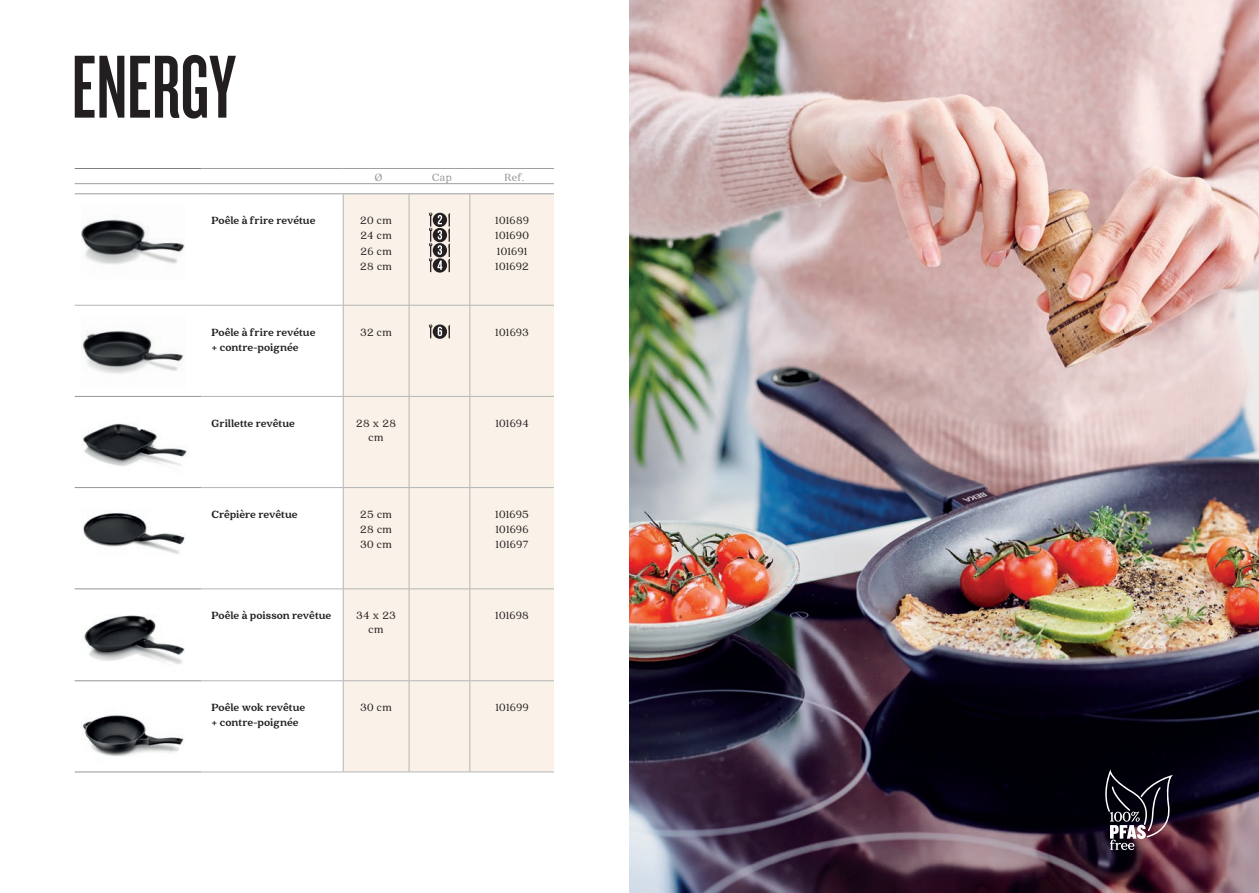
<style>
.page{position:relative;width:1259px;height:893px;background:#fff}
.page>*{position:absolute;margin:0;border:0;box-sizing:border-box;transform-origin:0 0}
.t1{font:92.85px "Knockout HTF47 Bantamweight";letter-spacing:.005em;color:#231f20}
.t2{font:900 11.55px/15.1px "Quincy CF";letter-spacing:-.005em;color:#231f20}
.t3{font:11.55px/15.1px "Quincy CF";letter-spacing:.02em;color:#231f20;text-align:justify}
.t4{font:11.55px "Quincy CF";letter-spacing:.025em;color:#939598}
</style>
<div class="page">
<img style="left:83px;top:423px;width:106px;height:43px">
<img style="left:81px;top:219px;width:104px;height:46px">
<img style="left:82px;top:331px;width:101px;height:43px">
<img style="left:82px;top:513px;width:103px;height:41px">
<img style="left:81px;top:715px;width:103px;height:42px">
<img style="left:82px;top:615px;width:103px;height:49px">
<img style="left:629px;top:0;width:630px;height:893px">
<svg style="left:1100px;top:769px;width:72px;height:81px;background:#3b323c"></svg>
<div style="left:344px;top:195px;width:210px;height:577px;background:#faf2e8"></div>
<hr style="left:201px;top:168px;width:142px;height:1px;background:#9c9ea1">
<hr style="left:343px;top:168px;width:66px;height:1px;background:#9c9ea1">
<hr style="left:409px;top:168px;width:61px;height:1px;background:#9c9ea1">
<hr style="left:470px;top:168px;width:84px;height:1px;background:#9c9ea1">
<hr style="left:75px;top:396px;width:126px;height:1px;background:#939598">
<hr style="left:75px;top:168px;width:126px;height:1px;background:#7c8084">
<hr style="left:75px;top:487px;width:126px;height:1px;background:#939598">
<hr style="left:75px;top:589px;width:126px;height:1px;background:#939598">
<hr style="left:75px;top:680px;width:126px;height:1px;background:#939598">
<hr style="left:75px;top:772px;width:126px;height:1px;background:#939598">
<hr style="left:75px;top:183px;width:126px;height:1px;background:#9c9ea1">
<hr style="left:201px;top:183px;width:142px;height:1px;background:#9c9ea1">
<hr style="left:343px;top:183px;width:66px;height:1px;background:#9c9ea1">
<hr style="left:409px;top:183px;width:61px;height:1px;background:#9c9ea1">
<hr style="left:470px;top:183px;width:84px;height:1px;background:#9c9ea1">
<hr style="left:75px;top:194px;width:126px;height:1px;background:#9c9ea1">
<hr style="left:201px;top:194px;width:142px;height:1px;background:#9c9ea1">
<hr style="left:343px;top:194px;width:66px;height:1px;background:#9c9ea1">
<hr style="left:409px;top:194px;width:61px;height:1px;background:#9c9ea1">
<hr style="left:470px;top:194px;width:84px;height:1px;background:#9c9ea1">
<hr style="left:343px;top:305px;width:1px;height:91px;background:#b3b5b7">
<hr style="left:409px;top:305px;width:1px;height:91px;background:#b3b5b7">
<hr style="left:469px;top:305px;width:1px;height:91px;background:#b3b5b7">
<hr style="left:343px;top:397px;width:1px;height:90px;background:#b3b5b7">
<hr style="left:409px;top:397px;width:1px;height:90px;background:#b3b5b7">
<hr style="left:469px;top:397px;width:1px;height:90px;background:#b3b5b7">
<hr style="left:201px;top:487px;width:142px;height:1px;background:#b3b5b7">
<hr style="left:343px;top:487px;width:66px;height:1px;background:#b3b5b7">
<hr style="left:343px;top:488px;width:1px;height:101px;background:#b3b5b7">
<hr style="left:409px;top:487px;width:61px;height:1px;background:#b3b5b7">
<hr style="left:409px;top:488px;width:1px;height:101px;background:#b3b5b7">
<hr style="left:470px;top:487px;width:84px;height:1px;background:#b3b5b7">
<hr style="left:469px;top:488px;width:1px;height:101px;background:#b3b5b7">
<hr style="left:201px;top:589px;width:142px;height:1px;background:#b3b5b7">
<hr style="left:343px;top:589px;width:66px;height:1px;background:#b3b5b7">
<hr style="left:343px;top:589px;width:1px;height:92px;background:#b3b5b7">
<hr style="left:409px;top:589px;width:61px;height:1px;background:#b3b5b7">
<hr style="left:409px;top:589px;width:1px;height:92px;background:#b3b5b7">
<hr style="left:470px;top:589px;width:84px;height:1px;background:#b3b5b7">
<hr style="left:469px;top:589px;width:1px;height:92px;background:#b3b5b7">
<hr style="left:201px;top:680px;width:142px;height:1px;background:#b3b5b7">
<hr style="left:343px;top:680px;width:66px;height:1px;background:#b3b5b7">
<hr style="left:343px;top:681px;width:1px;height:91px;background:#b3b5b7">
<hr style="left:409px;top:680px;width:61px;height:1px;background:#b3b5b7">
<hr style="left:409px;top:681px;width:1px;height:91px;background:#b3b5b7">
<hr style="left:470px;top:680px;width:84px;height:1px;background:#b3b5b7">
<hr style="left:469px;top:681px;width:1px;height:91px;background:#b3b5b7">
<hr style="left:201px;top:772px;width:142px;height:1px;background:#b3b5b7">
<hr style="left:343px;top:772px;width:66px;height:1px;background:#b3b5b7">
<hr style="left:409px;top:772px;width:61px;height:1px;background:#b3b5b7">
<hr style="left:470px;top:772px;width:84px;height:1px;background:#b3b5b7">
<hr style="left:343px;top:194px;width:1px;height:111px;background:#b3b5b7">
<hr style="left:409px;top:194px;width:1px;height:111px;background:#b3b5b7">
<hr style="left:469px;top:194px;width:1px;height:111px;background:#b3b5b7">
<hr style="left:201px;top:396px;width:142px;height:1px;background:#b3b5b7">
<hr style="left:343px;top:396px;width:66px;height:1px;background:#b3b5b7">
<hr style="left:409px;top:396px;width:61px;height:1px;background:#b3b5b7">
<hr style="left:470px;top:396px;width:84px;height:1px;background:#b3b5b7">
<hr style="left:75px;top:305px;width:126px;height:1px;background:#b3b5b7">
<hr style="left:201px;top:305px;width:142px;height:1px;background:#b3b5b7">
<hr style="left:343px;top:305px;width:66px;height:1px;background:#b3b5b7">
<hr style="left:409px;top:305px;width:61px;height:1px;background:#b3b5b7">
<hr style="left:470px;top:305px;width:84px;height:1px;background:#b3b5b7">
<div style="left:433px;top:213px;width:14px;height:14px;background:#231f20;border-radius:50%"></div>
<div style="left:433px;top:228px;width:14px;height:14px;background:#231f20;border-radius:50%"></div>
<div style="left:433px;top:243px;width:14px;height:14px;background:#231f20;border-radius:50%"></div>
<svg style="left:433px;top:258px;width:14px;height:15px"></svg>
<svg style="left:448px;top:213px;width:2px;height:59px"></svg>
<svg style="left:429px;top:212px;width:13px;height:60px"></svg>
<svg style="left:433px;top:324px;width:14px;height:15px"></svg>
<svg style="left:448px;top:325px;width:2px;height:13px"></svg>
<svg style="left:429px;top:324px;width:3px;height:14px"></svg>
<svg style="left:438px;top:327px;width:4px;height:9px"></svg>
<h1 class="t1" style="left:72px;top:41px;width:165px">ENERGY</h1>
<p class="t4" style="left:375px;top:170px;width:9px">Ø</p>
<p class="t4" style="left:432px;top:170px;width:21px">Cap</p>
<p class="t4" style="left:504px;top:170px;width:21px">Ref.</p>
<p class="t2" style="left:211px;top:213px;width:106px">Poêle à frire revétue</p>
<p class="t3" style="left:360px;top:213px;width:33px">20 cm 24 cm 26 cm 28 cm</p>
<p class="t3" style="left:495px;top:213px;width:35px;text-align:left">101689<br>101690<br>101691<br>101692</p>
<p class="t2" style="left:211px;top:325px;width:106px">Poêle à frire revétue + contre-poignée</p>
<p class="t3" style="left:360px;top:325px;width:33px">32 cm</p>
<p class="t3" style="left:495px;top:325px;width:35px">101693</p>
<p class="t2" style="left:211px;top:416px;width:85px">Grillette revêtue</p>
<p class="t3" style="left:356px;top:416px;width:41px;line-height:14px;text-align:center">28 x 28 cm</p>
<p class="t3" style="left:495px;top:416px;width:35px">101694</p>
<p class="t2" style="left:211px;top:507px;width:88px">Crêpière revêtue</p>
<p class="t3" style="left:360px;top:507px;width:33px">25 cm 28 cm 30 cm</p>
<p class="t3" style="left:495px;top:507px;width:35px">101695<br>101696<br>101697</p>
<p class="t2" style="left:211px;top:608px;width:121px">Poêle à poisson revêtue</p>
<p class="t3" style="left:356px;top:609px;width:41px;line-height:14px;text-align:center">34 x 23 cm</p>
<p class="t3" style="left:495px;top:608px;width:35px">101698</p>
<p class="t2" style="left:211px;top:700px;width:95px">Poêle wok revêtue + contre-poignée</p>
<p class="t3" style="left:360px;top:700px;width:33px">30 cm</p>
<p class="t3" style="left:495px;top:700px;width:35px">101699</p>
</div>
